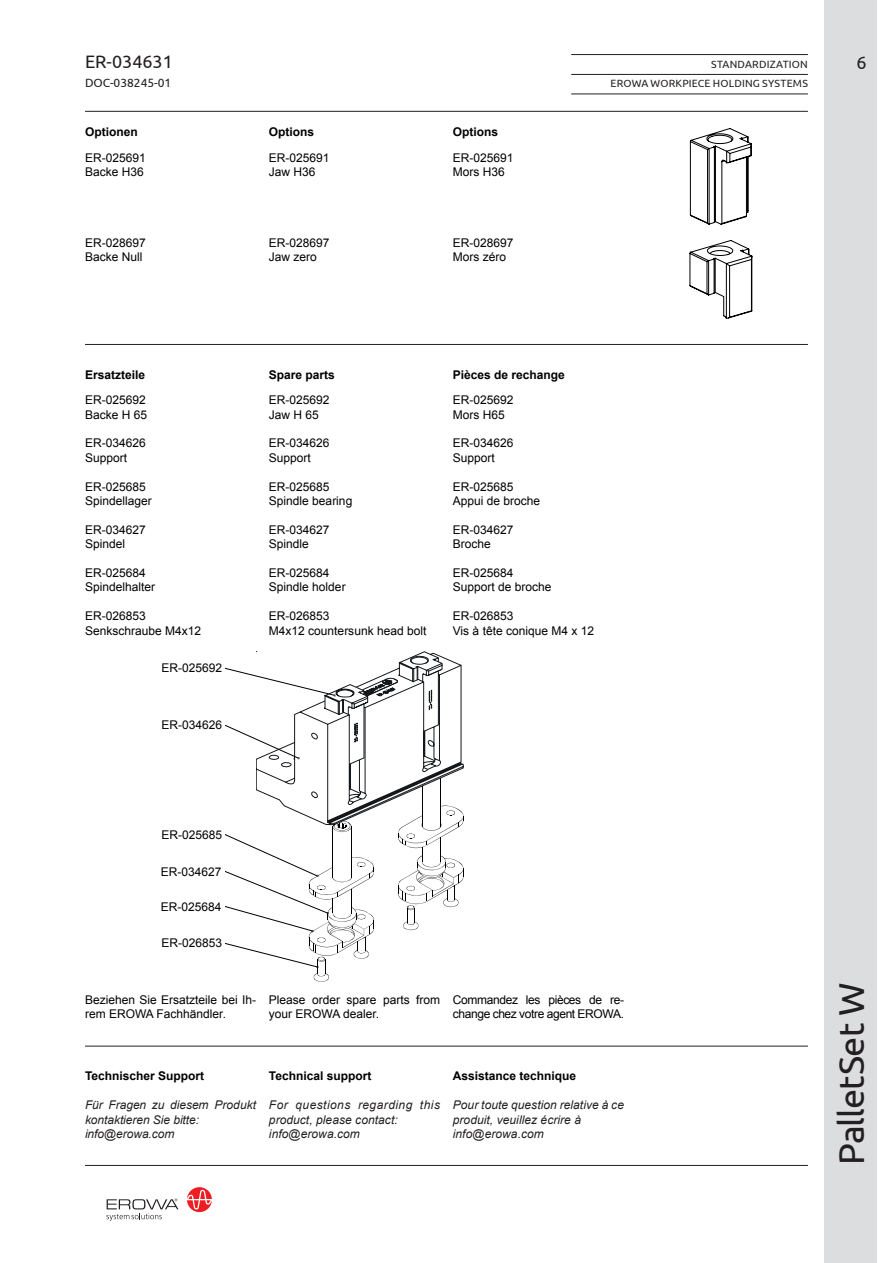
<style>
.page{position:relative;width:893px;height:1263px;background:#fff}
.page>*{position:absolute;margin:0;border:0;box-sizing:border-box;transform-origin:0 0}
.t1{font:36px "Ubuntu";letter-spacing:-.025em;color:#231f20}
.t2{font:18px "Ubuntu";color:#231f20}
.Standard_d{font:12px/14.4px "Arial";color:#000001}
.Standard_e{font:12px/14.4px "Arial";color:#000001}
.t3{font:italic 12px/14.4px "Arial";letter-spacing:.005em;color:#231f20}
.Standard_f{font:12px "Arial";color:#000001}
.Standard_f-2{font:12px/14.4px "Arial";letter-spacing:-.03em;color:#000001}
.t4{font:italic 12px/14.4px "Arial";letter-spacing:.04em;color:#231f20}
.Standard-Titel_f{font:700 12px "Arial";color:#000001}
.Standard-Titel_d{font:700 12px "Arial";color:#000001}
.Standard-Titel_e{font:700 12px "Arial";color:#000001}
.t5{font:12px "Ubuntu";color:#231f20}
.t6{font:10.5px "Ubuntu";letter-spacing:.02em;color:#231f20}
.t7{font:8.1px "Myriad";color:#231f20}
</style>
<div class="page">
<div style="left:824px;top:0;width:53px;height:1263px;background:#dcdddf"></div>
<svg style="left:187px;top:1187px;width:25px;height:25px"></svg>
<svg style="left:106px;top:1198px;width:72px;height:23px"></svg>
<hr style="left:571px;top:54px;width:237px;height:1px;background:#231f20">
<hr style="left:571px;top:74px;width:237px;height:1px;background:#231f20">
<hr style="left:571px;top:94px;width:237px;height:1px;background:#231f20">
<hr style="left:85px;top:1165px;width:723px;height:1px;background:#231f20">
<hr style="left:85px;top:111px;width:723px;height:1px;background:#231f20">
<svg style="left:689px;top:240px;width:64px;height:79px"></svg>
<svg style="left:689px;top:128px;width:63px;height:97px"></svg>
<hr style="left:85px;top:344px;width:723px;height:1px;background:#231f20">
<svg style="left:225px;top:651px;width:239px;height:330px"></svg>
<hr style="left:85px;top:1046px;width:723px;height:1px;background:#231f20">
<h2 class="t2" style="left:85px;top:51px;width:89px">ER-034631</h2>
<p class="t6" style="left:711px;top:58px;width:98px">STANDARDIZATION</p>
<h2 class="t2" style="left:856px;top:52px;width:12px">6</h2>
<p class="t5" style="left:85px;top:76px;width:88px">DOC-038245-01</p>
<p class="t6" style="left:611px;top:77px;width:199px">EROWA WORKPIECE HOLDING SYSTEMS</p>
<p class="Standard-Titel_d" style="left:85px;top:124px;width:54px">Optionen</p>
<p class="Standard_d" style="left:85px;top:151px;width:62px">ER-025691</p>
<p class="Standard_d" style="left:85px;top:165px;width:60px">Backe H36</p>
<p class="Standard_d" style="left:85px;top:236px;width:62px">ER-028697</p>
<p class="Standard_d" style="left:85px;top:250px;width:59px">Backe Null</p>
<p class="Standard-Titel_e" style="left:269px;top:124px;width:47px">Options</p>
<p class="Standard_d" style="left:269px;top:151px;width:62px">ER-025691</p>
<p class="Standard_e" style="left:269px;top:165px;width:48px">Jaw H36</p>
<p class="Standard_d" style="left:269px;top:236px;width:62px">ER-028697</p>
<p class="Standard_e" style="left:269px;top:250px;width:50px">Jaw zero</p>
<p class="Standard-Titel_f" style="left:453px;top:124px;width:47px">Options</p>
<p class="Standard_d" style="left:453px;top:151px;width:62px">ER-025691</p>
<p class="Standard_f" style="left:453px;top:164px;width:54px">Mors H36</p>
<p class="Standard_d" style="left:453px;top:236px;width:62px">ER-028697</p>
<p class="Standard_f" style="left:453px;top:249px;width:55px">Mors zéro</p>
<p class="Standard-Titel_d" style="left:85px;top:366px;width:62px">Ersatzteile</p>
<p class="Standard_d" style="left:85px;top:393px;width:62px">ER-025692</p>
<p class="Standard_d" style="left:85px;top:407px;width:64px">Backe H 65</p>
<p class="Standard_d" style="left:85px;top:436px;width:62px">ER-034626</p>
<p class="Standard_d" style="left:85px;top:450px;width:44px">Support</p>
<p class="Standard_d" style="left:85px;top:479px;width:62px">ER-025685</p>
<p class="Standard_d" style="left:85px;top:494px;width:68px">Spindellager</p>
<p class="Standard_d" style="left:85px;top:522px;width:62px">ER-034627</p>
<p class="Standard_d" style="left:85px;top:537px;width:42px">Spindel</p>
<p class="Standard_d" style="left:85px;top:566px;width:62px">ER-025684</p>
<p class="Standard_d" style="left:85px;top:580px;width:72px">Spindelhalter</p>
<p class="Standard_d" style="left:85px;top:609px;width:62px">ER-026853</p>
<p class="Standard_d" style="left:85px;top:623px;width:118px">Senkschraube M4x12</p>
<p class="Standard_d" style="left:161px;top:660px;width:62px">ER-025692</p>
<p class="Standard_d" style="left:161px;top:718px;width:62px">ER-034626</p>
<p class="Standard-Titel_e" style="left:269px;top:366px;width:68px">Spare parts</p>
<p class="Standard_e" style="left:269px;top:393px;width:62px">ER-025692</p>
<p class="Standard_e" style="left:269px;top:407px;width:52px">Jaw H 65</p>
<p class="Standard_e" style="left:269px;top:436px;width:62px">ER-034626</p>
<p class="Standard_e" style="left:269px;top:450px;width:44px">Support</p>
<p class="Standard_e" style="left:269px;top:479px;width:62px">ER-025685</p>
<p class="Standard_e" style="left:269px;top:494px;width:85px">Spindle bearing</p>
<p class="Standard_e" style="left:269px;top:522px;width:62px">ER-034627</p>
<p class="Standard_e" style="left:269px;top:537px;width:42px">Spindle</p>
<p class="Standard_e" style="left:269px;top:566px;width:62px">ER-025684</p>
<p class="Standard_e" style="left:269px;top:580px;width:78px">Spindle holder</p>
<p class="Standard_e" style="left:269px;top:609px;width:62px">ER-026853</p>
<p class="Standard_e" style="left:269px;top:623px;width:159px">M4x12 countersunk head bolt</p>
<p class="Standard-Titel_f" style="left:453px;top:366px;width:114px">Pièces de rechange</p>
<p class="Standard_f" style="left:453px;top:392px;width:62px">ER-025692</p>
<p class="Standard_f" style="left:453px;top:406px;width:54px">Mors H65</p>
<p class="Standard_f" style="left:453px;top:435px;width:62px">ER-034626</p>
<p class="Standard_f" style="left:453px;top:450px;width:44px">Support</p>
<p class="Standard_f" style="left:453px;top:478px;width:62px">ER-025685</p>
<p class="Standard_f" style="left:453px;top:493px;width:89px">Appui de broche</p>
<p class="Standard_f" style="left:453px;top:522px;width:62px">ER-034627</p>
<p class="Standard_f" style="left:453px;top:536px;width:40px">Broche</p>
<p class="Standard_f" style="left:453px;top:565px;width:62px">ER-025684</p>
<p class="Standard_f" style="left:453px;top:579px;width:100px">Support de broche</p>
<p class="Standard_f" style="left:453px;top:608px;width:62px">ER-026853</p>
<p class="Standard_f" style="left:453px;top:622px;width:143px">Vis à tête conique M4 x 12</p>
<p class="Standard_d" style="left:161px;top:827px;width:62px">ER-025685</p>
<p class="Standard_d" style="left:161px;top:865px;width:62px">ER-034627</p>
<p class="Standard_d" style="left:161px;top:900px;width:62px">ER-025684</p>
<p class="Standard_d" style="left:161px;top:936px;width:62px">ER-026853</p>
<p class="Standard_d" style="left:85px;top:992px;width:173px">Beziehen Sie Ersatzteile bei Ih&shy;rem EROWA Fachhändler.</p>
<p class="Standard_e" style="left:269px;top:992px;width:173px">Please order spare parts from your EROWA dealer.</p>
<p class="Standard_f-2" style="left:453px;top:992px;width:173px">Commandez les pièces de re&shy;change chez votre agent EROWA.</p>
<p class="t7" style="left:547px;top:1011px;width:38px">ER-025691</p>
<p class="Standard-Titel_d" style="left:85px;top:1068px;width:121px">Technischer Support</p>
<p class="t3" style="left:85px;top:1098px;width:173px">Für Fragen zu diesem Produkt kontaktieren Sie bitte:</p>
<p class="t3" style="left:85px;top:1127px;width:91px">info@erowa.com</p>
<p class="Standard-Titel_e" style="left:269px;top:1068px;width:104px">Technical support</p>
<p class="t4" style="left:269px;top:1098px;width:173px">For questions regarding this product, please contact:</p>
<p class="t3" style="left:269px;top:1127px;width:92px">info@erowa.com</p>
<p class="Standard-Titel_f" style="left:453px;top:1068px;width:125px">Assistance technique</p>
<p class="t3" style="left:453px;top:1098px;width:173px">Pour toute question relative à ce produit, veuillez écrire à</p>
<p class="t3" style="left:453px;top:1127px;width:92px">info@erowa.com</p>
<h1 class="t1" style="left:830px;top:1165px;width:184px;rotate:-90deg">PalletSet W</h1>
</div>
